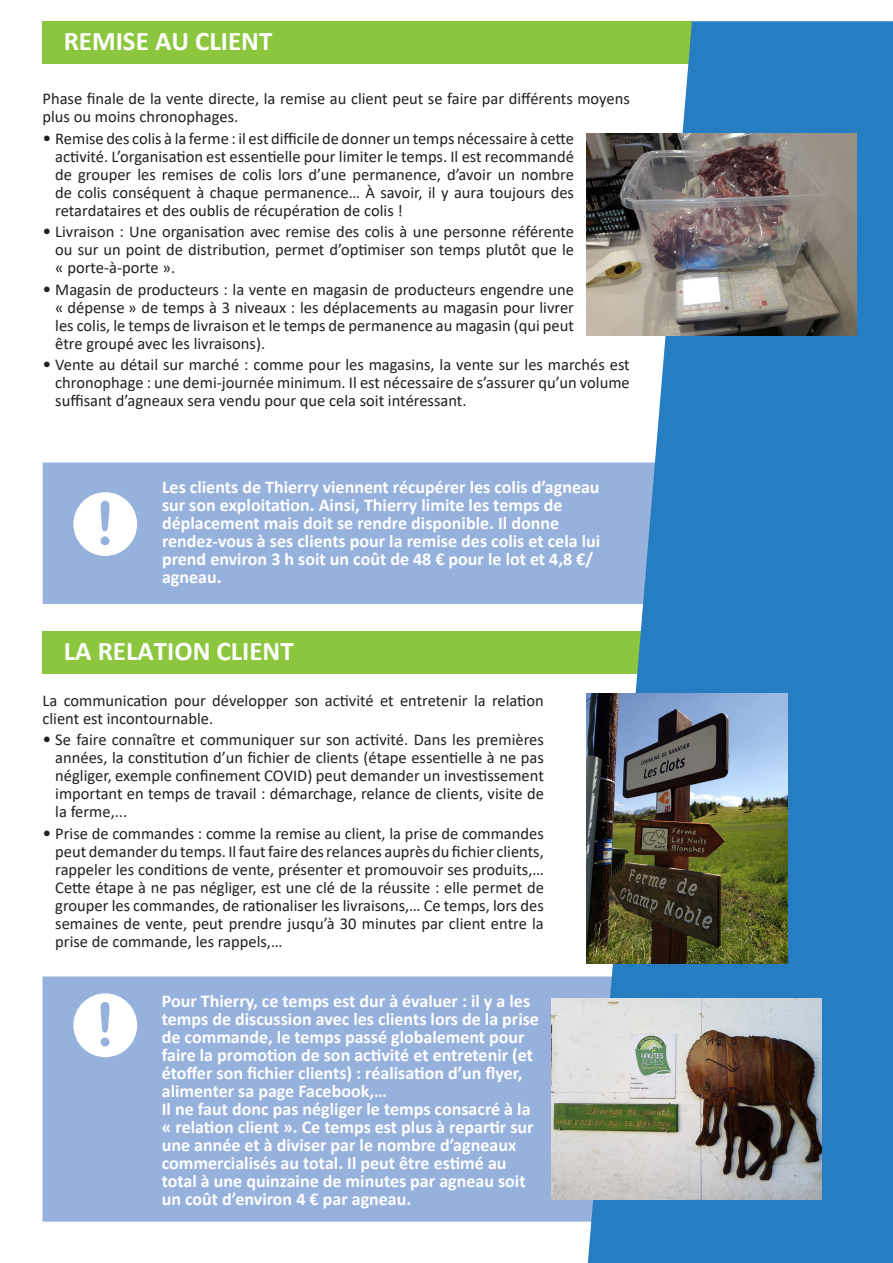
<style>
.page{position:relative;width:893px;height:1263px;background:#fff}
.page>*{position:absolute;margin:0;border:0;box-sizing:border-box;transform-origin:0 0}
.t1{font:60px "Arial Rounded MT Bold";color:#96b1dc}
.t2{font:700 27px "Calibri";color:#fff}
.t3{font:700 18px/18px "Calibri";color:#fff}
.t4{font:16.5px/18px "Calibri";color:#231f20;text-align:justify}
.s1{font-size:18px}
</style>
<div class="page">
<div style="left:43px;top:976px;width:545px;height:245px;background:#96b1dc"></div>
<div style="left:43px;top:631px;width:650px;height:43px;background:#8bc63e"></div>
<div style="left:43px;top:462px;width:545px;height:142px;background:#96b1dc"></div>
<div style="left:43px;top:21px;width:650px;height:43px;background:#8bc63e"></div>
<svg style="left:588px;top:21px;width:305px;height:1242px;background:#418cc3"></svg>
<div style="left:73px;top:492px;width:64px;height:64px;background:#fff;border-radius:50%"></div>
<img style="left:587px;top:133px;width:270px;height:203px">
<div style="left:73px;top:993px;width:64px;height:64px;background:#fff;border-radius:50%"></div>
<img style="left:587px;top:693px;width:200px;height:270px">
<img style="left:552px;top:999px;width:270px;height:200px">
<p class="t2" style="left:64px;top:22px;width:210px">REMISE AU CLIENT</p>
<p class="t4" style="left:43px;top:89px;width:589px">Phase finale de la vente directe, la remise au client peut se faire par différents moyens plus ou moins chronophages.</p>
<p class="t4" style="left:55px;top:129px;width:520px;text-indent:-13px"><span class="s1">•</span> Remise des colis à la ferme : il est difficile de donner un temps nécessaire à cette activité. L’organisation est essentielle pour limiter le temps. Il est recommandé de grouper les remises de colis lors d’une permanence, d’avoir un nombre de colis conséquent à chaque permanence… À savoir, il y aura toujours des retardataires et des oublis de récupération de colis !</p>
<p class="t4" style="left:55px;top:222px;width:520px;text-indent:-13px"><span class="s1">•</span> Livraison : Une organisation avec remise des colis à une personne référente ou sur un point de distribution, permet d’optimiser son temps plutôt que le « porte-à-porte ».</p>
<p class="t4" style="left:55px;top:280px;width:520px;text-indent:-13px"><span class="s1">•</span> Magasin de producteurs : la vente en magasin de producteurs engendre une « dépense » de temps à 3 niveaux : les déplacements au magasin pour livrer les colis, le temps de livraison et le temps de permanence au magasin (qui peut être groupé avec les livraisons).</p>
<p class="t4" style="left:55px;top:355px;width:576px;text-indent:-13px"><span class="s1">•</span> Vente au détail sur marché : comme pour les magasins, la vente sur les marchés est chronophage : une demi-journée minimum. Il est nécessaire de s’assurer qu’un volume suffisant d’agneaux sera vendu pour que cela soit intéressant.</p>
<p class="t1" style="left:95px;top:488px;width:21px">!</p>
<p class="t3" style="left:162px;top:478px;width:440px">Les clients de Thierry viennent récupérer les colis d’agneau sur son exploitation. Ainsi, Thierry limite les temps de déplacement mais doit se rendre disponible. Il donne rendez-vous à ses clients pour la remise des colis et cela lui prend environ 3 h soit un coût de 48 € pour le lot et 4,8 €/ agneau.</p>
<p class="t2" style="left:64px;top:632px;width:232px">LA RELATION CLIENT</p>
<p class="t4" style="left:43px;top:691px;width:503px">La communication pour développer son activité et entretenir la relation client est incontournable.</p>
<p class="t4" style="left:55px;top:730px;width:490px;text-indent:-13px"><span class="s1">•</span> Se faire connaître et communiquer sur son activité. Dans les premières années, la constitution d’un fichier de clients (étape essentielle à ne pas négliger, exemple confinement COVID) peut demander un investissement important en temps de travail : démarchage, relance de clients, visite de la ferme,...</p>
<p class="t4" style="left:55px;top:824px;width:490px;text-indent:-13px"><span class="s1">•</span> Prise de commandes : comme la remise au client, la prise de commandes peut demander du temps. Il faut faire des relances auprès du fichier clients, rappeler les conditions de vente, présenter et promouvoir ses produits,… Cette étape à ne pas négliger, est une clé de la réussite : elle permet de grouper les commandes, de rationaliser les livraisons,… Ce temps, lors des semaines de vente, peut prendre jusqu’à 30 minutes par client entre la prise de commande, les rappels,…</p>
<p class="t1" style="left:95px;top:989px;width:21px">!</p>
<p class="t3" style="left:162px;top:992px;width:379px">Pour Thierry, ce temps est dur à évaluer : il y a les temps de discussion avec les clients lors de la prise de commande, le temps passé globalement pour faire la promotion de son activité et entretenir (et étoffer son fichier clients) : réalisation d’un flyer, alimenter sa page Facebook,…</p>
<p class="t3" style="left:162px;top:1100px;width:373px">Il ne faut donc pas négliger le temps consacré à la « relation client ». Ce temps est plus à repartir sur une année et à diviser par le nombre d’agneaux commercialisés au total. Il peut être estimé au total à une quinzaine de minutes par agneau soit un coût d’environ 4 € par agneau.</p>
</div>
